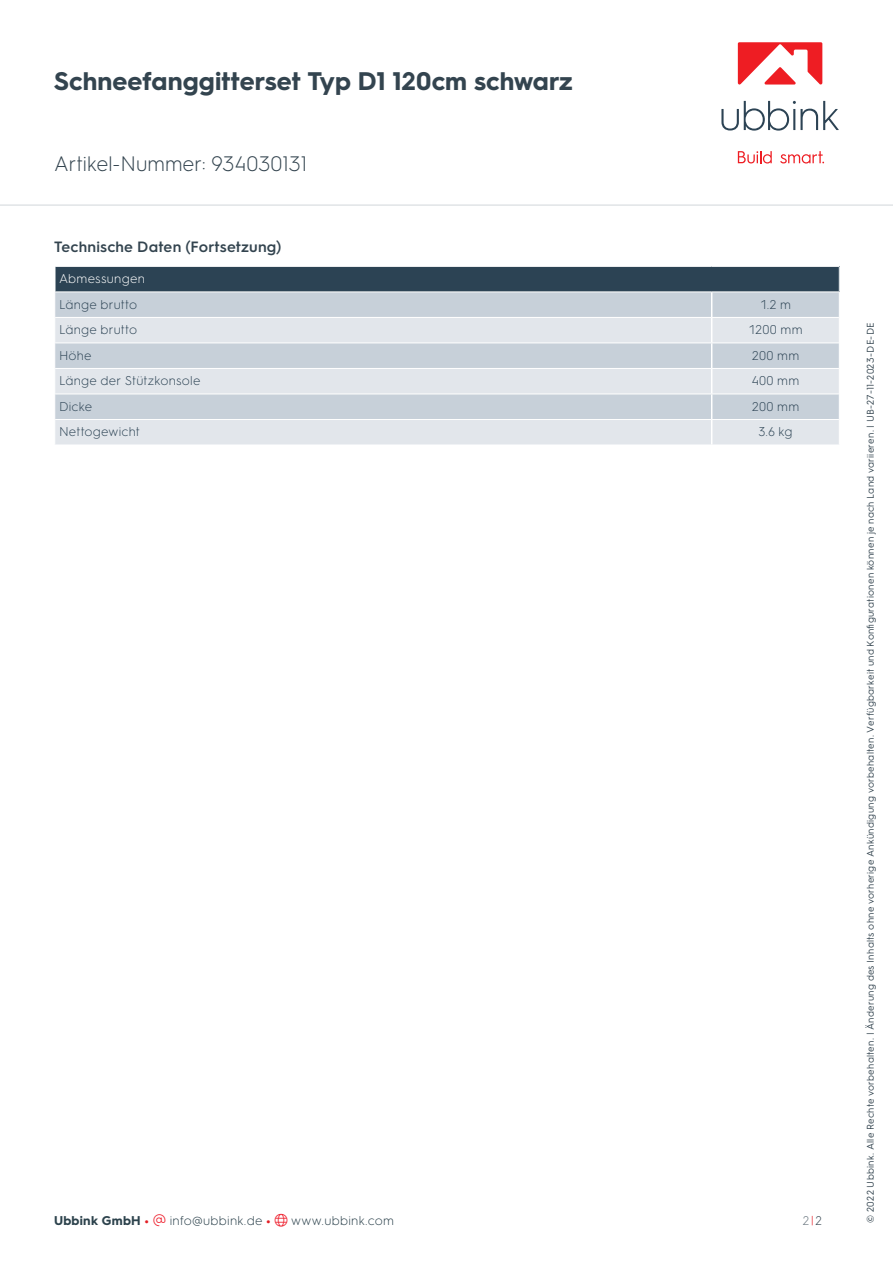
<style>
.page{position:relative;width:893px;height:1263px;background:#fff}
.page>*{position:absolute;margin:0;border:0;box-sizing:border-box;transform-origin:0 0}
.t1{font:700 25.5px "HGS3";color:#33444f}
.t2{font:300 21px "HGS3";color:#33444f}
.t3{font:600 15px "HGS3";letter-spacing:.01em;color:#33444f}
.t4{font:300 12.75px "HGS3";letter-spacing:.015em;color:#2c4354}
.t5{font:300 12.75px "HGS3";letter-spacing:.02em;color:#2c424c}
.t6{font:300 12.75px "HGS3";letter-spacing:.02em;color:#fff}
.t7{font:300 12.6px "HGS3";color:#66737c}
.t8{font:9.75px "HGS3";letter-spacing:.03em;color:#33444f}
.s1{font-weight:700}
.s2{font-weight:700;color:#e31e25}
.s3{color:#ee1f2d}
.s4{color:#e31e25}
.s5{color:#33444f}
</style>
<div class="page">
<div style="left:55px;top:266px;width:784px;height:26px;background:#2c4354"></div>
<div style="left:55px;top:292px;width:784px;height:25px;background:#c7d0d9"></div>
<svg style="left:55px;top:318px;width:784px;height:127px;background:#d7dde4"></svg>
<hr style="left:54px;top:266px;width:658px;height:1px;background:#fff">
<hr style="left:712px;top:266px;width:127px;height:1px;background:#fff">
<hr style="left:54px;top:267px;width:2px;height:24px;background:#fff">
<hr style="left:54px;top:291px;width:658px;height:1px;background:#fff">
<hr style="left:712px;top:291px;width:128px;height:1px;background:#fff">
<hr style="left:55px;top:342px;width:657px;height:1px;background:#fff">
<hr style="left:712px;top:342px;width:127px;height:1px;background:#fff">
<hr style="left:55px;top:368px;width:657px;height:1px;background:#fff">
<hr style="left:712px;top:368px;width:127px;height:1px;background:#fff">
<hr style="left:55px;top:393px;width:657px;height:1px;background:#fff">
<hr style="left:712px;top:393px;width:127px;height:1px;background:#fff">
<hr style="left:55px;top:419px;width:657px;height:1px;background:#fff">
<hr style="left:712px;top:419px;width:127px;height:1px;background:#fff">
<svg style="left:711px;top:292px;width:1px;height:153px"></svg>
<svg style="left:839px;top:267px;width:1px;height:25px"></svg>
<hr style="left:0;top:204px;width:893px;height:2px;background:#e1e4e6">
<svg style="left:721px;top:101px;width:118px;height:30px"></svg>
<svg style="left:738px;top:151px;width:34px;height:13px"></svg>
<svg style="left:780px;top:151px;width:44px;height:13px"></svg>
<svg style="left:738px;top:42px;width:84px;height:43px"></svg>
<h1 class="t1" style="left:54px;top:63px;width:520px">Schneefanggitterset Typ D1 120cm schwarz</h1>
<h2 class="t2" style="left:54px;top:150px;width:255px">Artikel-Nummer: 934030131</h2>
<h3 class="t3" style="left:54px;top:236px;width:229px">Technische Daten (Fortsetzung)</h3>
<h3 class="t6" style="left:59px;top:270px;width:87px">Abmessungen</h3>
<h3 class="t4" style="left:59px;top:296px;width:80px">Länge brutto</h3>
<h3 class="t4" style="left:760px;top:296px;width:32px">1.2 m</h3>
<h3 class="t4" style="left:59px;top:321px;width:80px">Länge brutto</h3>
<h3 class="t4" style="left:748px;top:321px;width:56px">1200 mm</h3>
<h3 class="t4" style="left:59px;top:347px;width:34px">Höhe</h3>
<h3 class="t4" style="left:752px;top:347px;width:49px">200 mm</h3>
<h3 class="t4" style="left:59px;top:372px;width:143px">Länge der Stützkonsole</h3>
<h3 class="t4" style="left:752px;top:372px;width:49px">400 mm</h3>
<h3 class="t4" style="left:59px;top:398px;width:35px">Dicke</h3>
<h3 class="t4" style="left:752px;top:398px;width:49px">200 mm</h3>
<h3 class="t4" style="left:59px;top:423px;width:82px">Nettogewicht</h3>
<h3 class="t4" style="left:758px;top:423px;width:36px">3.6 kg</h3>
<h3 class="t5" style="left:54px;top:1211px;width:342px"><span class="s1">Ubbink GmbH</span> <span class="s2">•</span> <span class="s3">▼</span> info@ubbink.de <span class="s2">•</span> <span class="s3">●□</span> www.ubbink.com</h3>
<p class="t7" style="left:803px;top:1212px;width:21px">2<span class="s4">|</span><span class="s5">2</span></p>
<p class="t8" style="left:864px;top:1222px;width:901px;rotate:-90deg">© 2022 Ubbink. Alle Rechte vorbehalten. | Änderung des Inhalts ohne vorherige Ankündigung vorbehalten. Verfügbarkeit und Konfigurationen können je nach Land variieren. | UB-27-11-2023-DE-DE</p>
</div>
